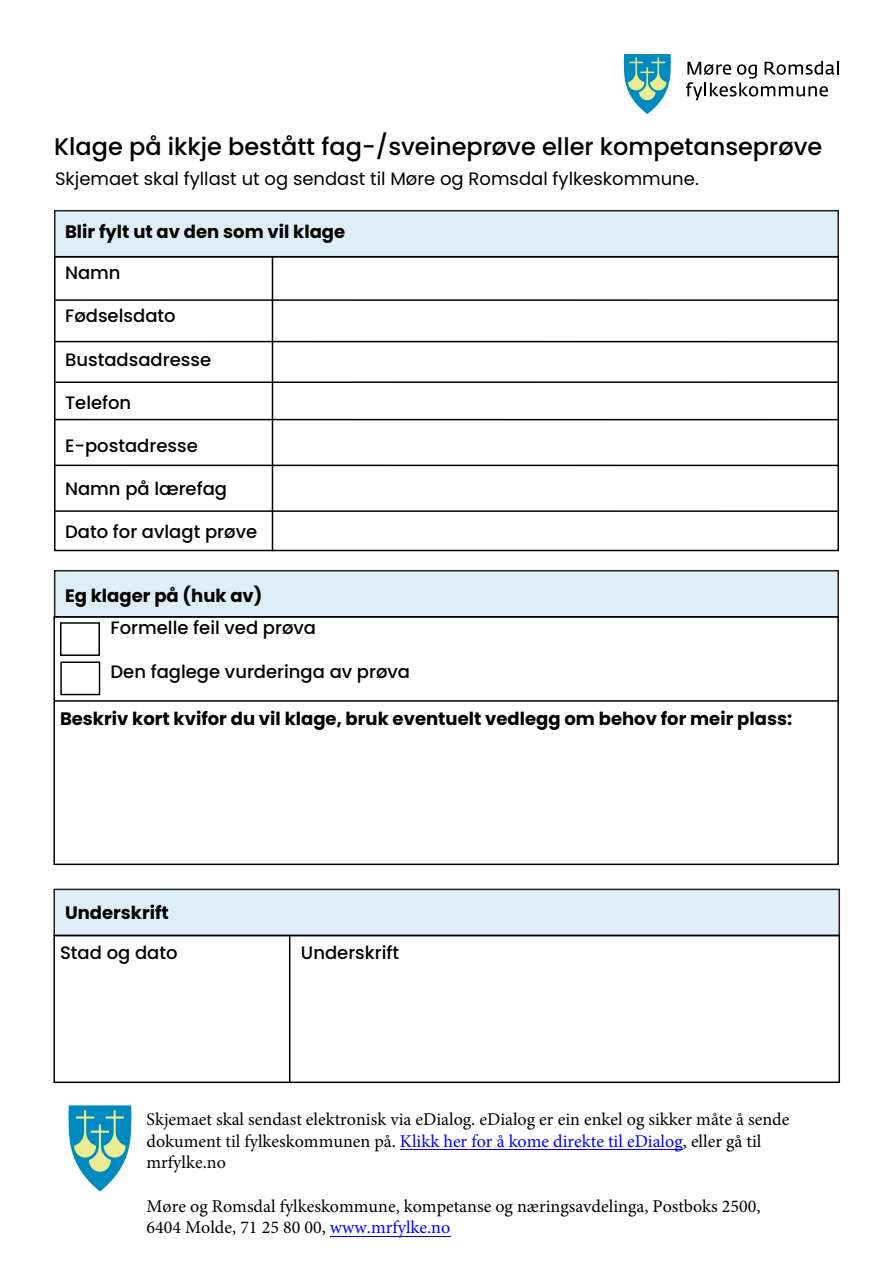
<style>
.page{position:relative;width:893px;height:1263px;background:#fff}
.page>*{position:absolute;margin:0;border:0;box-sizing:border-box;transform-origin:0 0}
.t1{font:500 24px "Poppins";color:#000}
.t2{font:18px/21.6px "Minion Pro";color:#000}
.t3{font:500 18px "Poppins";color:#000}
.t4{font:700 18px "Poppins";color:#000}
.t5{font:18px "Poppins";color:#000}
.t6{font:700 18px "Poppins";color:#000}
.s1{font-style:inherit}
.s2{color:#00f}
</style>
<div class="page">
<svg style="left:68px;top:1105px;width:64px;height:86px"></svg>
<svg style="left:623px;top:54px;width:48px;height:60px"></svg>
<svg style="left:686px;top:61px;width:153px;height:39px"></svg>
<div style="left:54px;top:210px;width:785px;height:48px;background:#deeef6;border:2px solid #231f20"></div>
<div style="left:54px;top:570px;width:785px;height:48px;background:#deeef6;border:2px solid #231f20"></div>
<div style="left:53px;top:889px;width:787px;height:47px;background:#deeef6;border:2px solid #231f20"></div>
<div style="left:54px;top:256px;width:785px;height:295px;border:2px solid #000"></div>
<hr style="left:55px;top:299px;width:783px;height:2px;background:#000">
<hr style="left:55px;top:341px;width:783px;height:1px;background:#000">
<hr style="left:56px;top:381px;width:782px;height:2px;background:#000">
<hr style="left:54px;top:419px;width:783px;height:1px;background:#000">
<hr style="left:55px;top:465px;width:783px;height:1px;background:#000">
<hr style="left:54px;top:510px;width:783px;height:2px;background:#000">
<hr style="left:272px;top:257px;width:1px;height:294px;background:#000">
<div style="left:53px;top:616px;width:786px;height:249px;border:2px solid #000"></div>
<hr style="left:54px;top:700px;width:784px;height:2px;background:#000">
<div style="left:53px;top:935px;width:787px;height:148px;border:2px solid #000"></div>
<hr style="left:289px;top:936px;width:1px;height:147px;background:#000">
<div style="left:60px;top:661px;width:40px;height:34px;border:2px solid #000"></div>
<div style="left:60px;top:622px;width:40px;height:34px;border:2px solid #000"></div>
<hr style="left:400px;top:1149px;width:282px;height:1px;background:#00f">
<hr style="left:330px;top:1236px;width:120px;height:1px;background:#00f">
<p class="t1" style="left:54px;top:132px;width:770px">Klage på ikkje bestått fag-/sveineprøve eller kompetanseprøve</p>
<p class="t5" style="left:55px;top:168px;width:645px">Skjemaet skal fyllast ut og sendast til Møre og Romsdal fylkeskommune.</p>
<p class="t6" style="left:65px;top:222px;width:282px">Blir fylt ut av den som vil klag<span class="s1">e</span></p>
<p class="t3" style="left:65px;top:262px;width:57px">Namn</p>
<p class="t3" style="left:65px;top:306px;width:112px">Fødselsdato</p>
<p class="t3" style="left:65px;top:349px;width:148px">Bustadsadresse</p>
<p class="t3" style="left:65px;top:392px;width:68px">Telefon</p>
<p class="t3" style="left:65px;top:435px;width:134px">E-postadresse</p>
<p class="t3" style="left:65px;top:478px;width:164px">Namn på lærefag</p>
<p class="t3" style="left:65px;top:522px;width:194px">Dato for avlagt prøve</p>
<p class="t6" style="left:65px;top:585px;width:199px">Eg klager på (huk av)</p>
<p class="t3" style="left:111px;top:618px;width:207px">Formelle feil ved prøva</p>
<p class="t3" style="left:111px;top:661px;width:301px">Den faglege vurderinga av prøva</p>
<p class="t4" style="left:60px;top:708px;width:734px"><span class="s1">Beskriv kort</span> kvifor <span class="s1">du vil klag</span>e, bruk eventuelt vedlegg om behov for meir plass<span class="s1">:</span></p>
<p class="t6" style="left:65px;top:902px;width:105px">Underskrift</p>
<p class="t3" style="left:60px;top:943px;width:119px">Stad og dato</p>
<p class="t3" style="left:301px;top:943px;width:100px">Underskrift</p>
<p class="t2" style="left:147px;top:1109px;width:644px">Skjemaet skal sendast elektronisk via eDialog. eDialog er ein enkel og sikker måte å sende dokument til fylkeskommunen på. <span class="s2">Klikk her for å kome direkte til eDialog</span>, eller gå til mrfylke.no</p>
<p class="t2" style="left:147px;top:1195px;width:615px">Møre og Romsdal fylkeskommune, kompetanse og næringsavdelinga, Postboks 2500,<br>6404 Molde, 71 25 80 00, <span class="s2">www.mrfylke.no</span></p>
</div>
